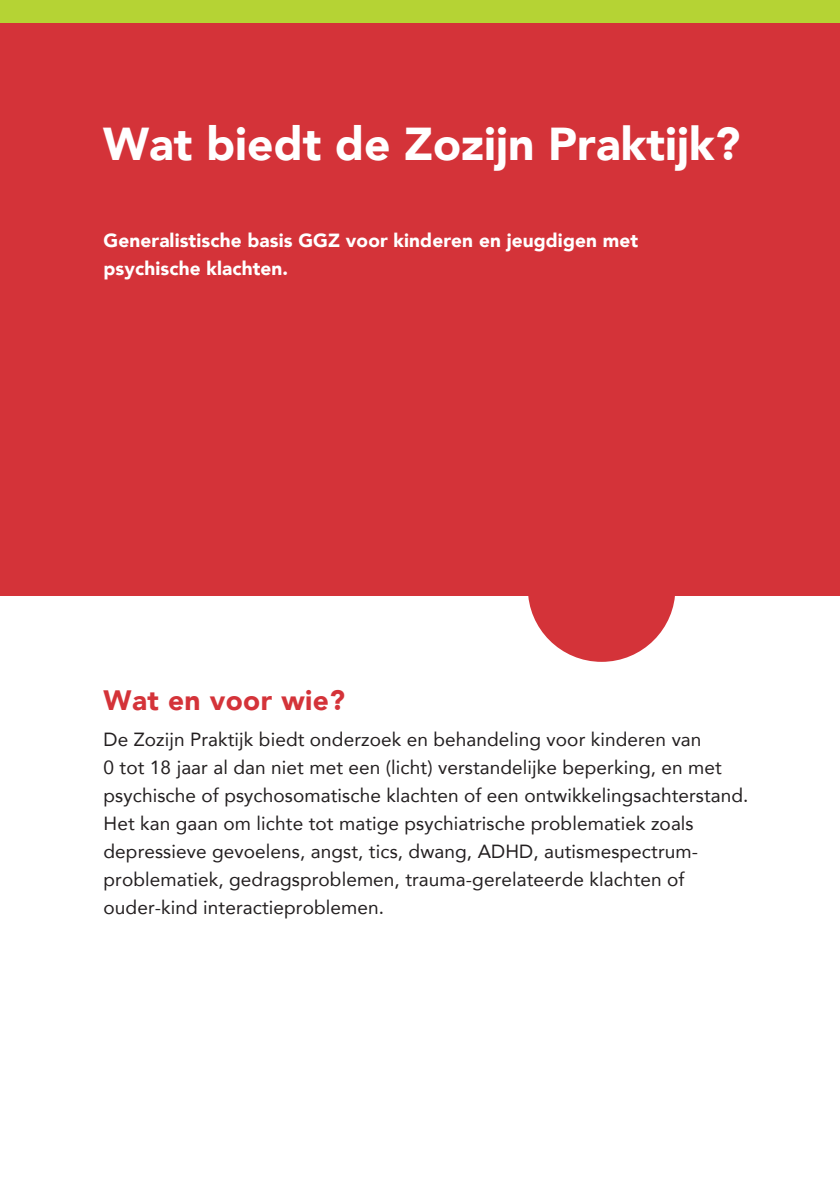
<style>
.page{position:relative;width:840px;height:1191px;background:#fff}
.page>*{position:absolute;margin:0;border:0;box-sizing:border-box;transform-origin:0 0}
.Normaal{font:900 46px "Avenir";color:#fff}
.Normaal-2{font:900 28px "Avenir";letter-spacing:.015em;color:#d43339}
.Normaal-3{font:19px/28px "Avenir";letter-spacing:.005em;color:#231f20}
.Normaal-4{font:900 19px "Avenir";letter-spacing:.005em;color:#fff}
</style>
<div class="page">
<div style="left:0;top:0;width:839px;height:595px;background:#d43339"></div>
<div style="left:527px;top:514px;width:148px;height:148px;background:#d43339;border-radius:50%"></div>
<div style="left:0;top:0;width:839px;height:23px;background:#b5d334"></div>
<p class="Normaal" style="left:103px;top:105px;width:638px">Wat biedt de Zozijn Praktijk?</p>
<p class="Normaal-4" style="left:103px;top:224px;width:536px">Generalistische basis GGZ voor kinderen en jeugdigen met</p>
<p class="Normaal-4" style="left:103px;top:252px;width:186px">psychische klachten.</p>
<p class="Normaal-2" style="left:103px;top:676px;width:243px">Wat en voor wie?</p>
<p class="Normaal-3" style="left:103px;top:725px;width:599px">De Zozijn Praktijk biedt onderzoek en behandeling voor kinderen van</p>
<p class="Normaal-3" style="left:103px;top:753px;width:646px">0 tot 18 jaar al dan niet met een (licht) verstandelijke beperking, en met psychische of psychosomatische klachten of een ontwikkelingsachterstand.<br>Het kan gaan om lichte tot matige psychiatrische problematiek zoals</p>
<p class="Normaal-3" style="left:103px;top:837px;width:595px">depressieve gevoelens, angst, tics, dwang, ADHD, autismespectrum-</p>
<p class="Normaal-3" style="left:103px;top:865px;width:582px">problematiek, gedragsproblemen, trauma-gerelateerde klachten of</p>
<p class="Normaal-3" style="left:103px;top:893px;width:282px">ouder-kind interactieproblemen.</p>
</div>
